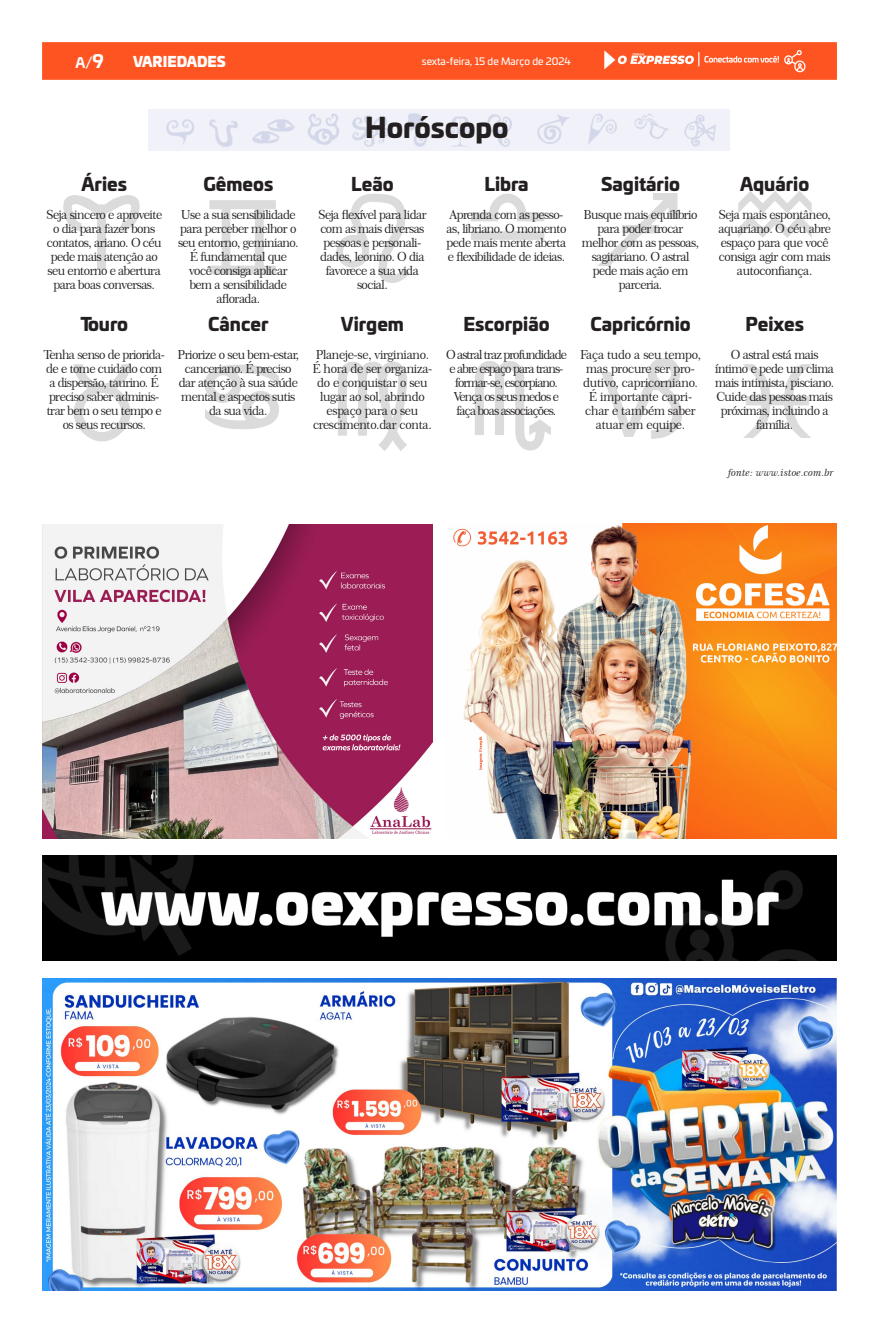
<style>
.page{position:relative;width:879px;height:1333px;background:#fff}
.page>*{position:absolute;margin:0;border:0;box-sizing:border-box;transform-origin:0 0}
.t1{font:900 27.1px "Univia Pro";color:#231f20}
.t2{font:900 18px "Univia Pro";color:#231f20}
.t3{font:900 14px "Univia Pro";color:#fff}
.t4{font:700 14px "Univia Pro";color:#fff}
.t5{font:12.5px/14px "Century 751 BT Roman B";letter-spacing:-.05em;color:#231f20;text-align:center}
.t6{font:12.5px/14px "Century 751 BT Roman B";letter-spacing:-.03em;color:#231f20;text-align:center}
.t7{font:12.5px/14px "Century 751 BT Roman No 2 B";letter-spacing:-.05em;color:#231f20;text-align:center}
.t8{font:12.5px/14px "Century 751 BT Roman B";letter-spacing:-.025em;color:#231f20;text-align:center}
.t9{font:12.5px/14px "Century 751 BT Roman B";letter-spacing:-.08em;color:#231f20;text-align:center}
.t10{font:10px "Univia Pro";color:#fff}
.Titulo_Ciranda{font:10px "Century 751 BT Italic B";color:#231f20}
.s1{font-size:18px}
</style>
<div class="page">
<div style="left:43px;top:43px;width:793px;height:36px;background:#fe5421"></div>
<img style="left:63px;top:195px;width:77px;height:74px">
<img style="left:743px;top:364px;width:68px;height:74px">
<img style="left:738px;top:191px;width:74px;height:47px">
<img style="left:602px;top:359px;width:79px;height:80px">
<img style="left:598px;top:193px;width:80px;height:73px">
<img style="left:475px;top:361px;width:75px;height:89px">
<img style="left:471px;top:193px;width:74px;height:47px">
<img style="left:338px;top:361px;width:69px;height:90px">
<img style="left:336px;top:193px;width:74px;height:90px">
<img style="left:205px;top:364px;width:73px;height:65px">
<img style="left:73px;top:364px;width:58px;height:78px">
<img style="left:209px;top:200px;width:67px;height:74px">
<img style="left:148px;top:109px;width:581px;height:41px">
<img style="left:43px;top:978px;width:794px;height:312px">
<img style="left:43px;top:855px;width:793px;height:105px">
<img style="left:453px;top:524px;width:383px;height:314px">
<img style="left:42px;top:524px;width:391px;height:314px">
<p class="t4" style="left:75px;top:51px;width:30px">A/<span class="s1">9</span></p>
<p class="t3" style="left:133px;top:49px;width:94px">VARIEDADES</p>
<p class="t10" style="left:422px;top:54px;width:150px">sexta-feira, 15 de Março de 2024</p>
<p class="t2" style="left:82px;top:169px;width:47px">Áries</p>
<p class="t5" style="left:46px;top:207px;width:118px">Seja sincero e aproveite o dia para fazer bons contatos, ariano. O céu pede mais atenção ao seu entorno e abertura para boas conversas.</p>
<p class="t2" style="left:80px;top:309px;width:49px">Touro</p>
<p class="t7" style="left:43px;top:347px;width:123px">Tenha senso de priorida&shy;de e tome cuidado com a dispersão, taurino. É preciso saber adminis&shy;trar bem o seu tempo e os seus recursos.</p>
<p class="t2" style="left:203px;top:169px;width:71px">Gêmeos</p>
<p class="t5" style="left:178px;top:207px;width:122px">Use a sua sensibilidade para perceber melhor o seu entorno, geminiano.<br>É fundamental que você consiga aplicar bem a sensibilidade aflorada.</p>
<p class="t2" style="left:208px;top:309px;width:62px">Câncer</p>
<p class="t5" style="left:178px;top:347px;width:123px">Priorize o seu bem-estar, canceriano. É preciso dar atenção à sua saúde mental e aspectos sutis da sua vida.</p>
<p class="t1" style="left:365px;top:106px;width:145px">Horóscopo</p>
<p class="t2" style="left:351px;top:169px;width:44px">Leão</p>
<p class="t5" style="left:318px;top:207px;width:110px">Seja flexível para lidar com as mais diversas pessoas e personali&shy;dades, leonino. O dia favorece a sua vida social.</p>
<p class="t2" style="left:341px;top:309px;width:65px">Virgem</p>
<p class="t6" style="left:312px;top:347px;width:122px">Planeje-se, virginiano.<br>É hora de ser organiza&shy;do e conquistar o seu lugar ao sol, abrindo espaço para o seu crescimento.dar conta.</p>
<p class="t2" style="left:484px;top:169px;width:46px">Libra</p>
<p class="t5" style="left:446px;top:207px;width:121px;text-align:left">Aprenda com as pesso&shy;as, libriano. O momento pede mais mente aberta e flexibilidade de ideias.</p>
<p class="t2" style="left:463px;top:309px;width:88px">Escorpião</p>
<p class="t9" style="left:446px;top:347px;width:122px">O astral traz profundidade e abre espaço para trans&shy;formar-se, escorpiano.<br>Vença os seus medos e faça boas associações.</p>
<p class="t2" style="left:601px;top:169px;width:80px">Sagitário</p>
<p class="t5" style="left:582px;top:207px;width:119px">Busque mais equilíbrio para poder trocar melhor com as pessoas, sagitariano. O astral pede mais ação em parceria.</p>
<p class="t2" style="left:590px;top:309px;width:102px">Capricórnio</p>
<p class="t8" style="left:580px;top:347px;width:123px">Faça tudo a seu tempo, mas procure ser pro&shy;dutivo, capricorniano.<br>É importante capri&shy;char e também saber atuar em equipe.</p>
<p class="t2" style="left:740px;top:169px;width:71px">Aquário</p>
<p class="t5" style="left:718px;top:207px;width:114px">Seja mais espontâneo, aquariano. O céu abre espaço para que você consiga agir com mais autoconfiança.</p>
<p class="t2" style="left:745px;top:309px;width:60px">Peixes</p>
<p class="t5" style="left:715px;top:347px;width:121px">O astral está mais íntimo e pede um clima mais intimista, pisciano.<br>Cuide das pessoas mais próximas, incluindo a família.</p>
<p class="Titulo_Ciranda" style="left:728px;top:466px;width:107px">fonte: www.istoe.com.br</p>
</div>
